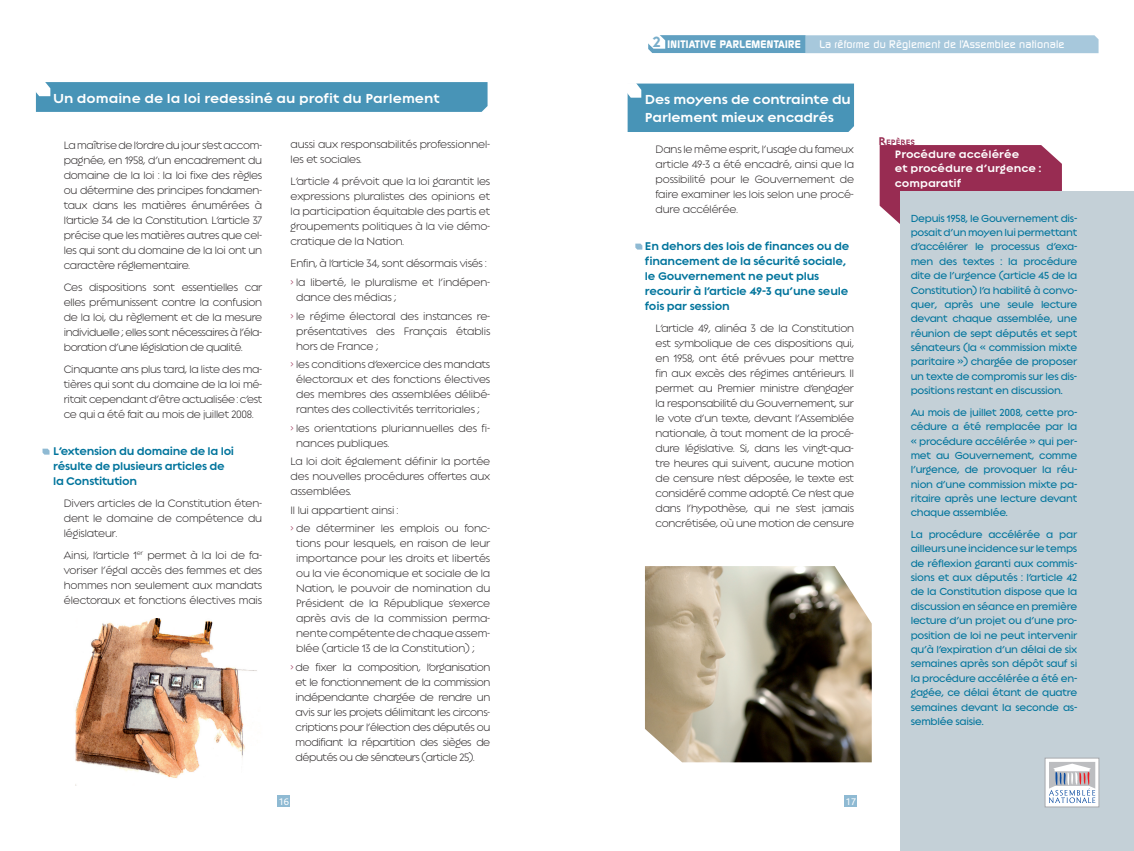
<style>
.page{position:relative;width:1134px;height:851px;background:#fff}
.page>*{position:absolute;margin:0;border:0;box-sizing:border-box;transform-origin:0 0}
.t1{font:700 17.5px/18.1px "Regulator";letter-spacing:-.01em;color:#fff}
.t2{font:700 15px/15px "Regulator";letter-spacing:-.015em;color:#00749c;scale:.96 1}
.t3{font:300 14.38px/15px "Regulator";letter-spacing:-.01em;color:#231f20;text-align:justify;scale:.96 1}
.t4{font:700 14.38px/14.4px "Regulator";color:#fff}
.t5{font:500 13.75px/14.4px "Regulator";letter-spacing:-.02em;color:#00749c;text-align:justify;scale:.96 1}
.t6{font:500 10.62px "Dicot";letter-spacing:.02em;color:#fff}
.t7{font:700 10.62px "Dicot";letter-spacing:.03em;color:#fff}
.t8{font:700 10.5px "Regulator";color:#982c52}
.t9{font:10px "Bliss";color:#fff}
.t10{font:italic 500 10px "Dicot";color:#fff}
.s1{font-family:"Regulator";font-size:20px;color:#77adca}
.s2{color:#982c52}
.s3{font-size:15px}
</style>
<div class="page">
<div style="left:880px;top:145px;width:182px;height:79px;background:#982c52"></div>
<div style="left:900px;top:191px;width:234px;height:659px;background:#c4d0d7"></div>
<div style="left:278px;top:795px;width:12px;height:11px;background:#8fbad3"></div>
<div style="left:845px;top:795px;width:12px;height:11px;background:#8fbad3"></div>
<div style="left:1045px;top:758px;width:54px;height:48px;background:#fff"></div>
<svg style="left:1049px;top:762px;width:46px;height:41px"></svg>
<div style="left:1045px;top:757px;width:54px;height:50px;border:1px solid #a8a9ad"></div>
<svg style="left:35px;top:82px;width:452px;height:30px;background:#4b96b8"></svg>
<img style="left:645px;top:566px;width:227px;height:196px">
<div style="left:627px;top:83px;width:227px;height:49px;background:#4894b7"></div>
<img style="left:75px;top:618px;width:182px;height:167px">
<svg style="left:635px;top:243px;width:7px;height:6px"></svg>
<svg style="left:43px;top:448px;width:7px;height:6px"></svg>
<svg style="left:648px;top:35px;width:450px;height:18px;background:#93bdd4"></svg>
<p class="t7" style="left:653px;top:40px;width:150px"><span class="s1">2</span> INITIATIVE PARLEMENTAIRE</p>
<p class="t6" style="left:819px;top:40px;width:247px">La reforme du Reglement de l’Assemblee nationale</p>
<p class="t10" style="left:843px;top:45px;width:7px;rotate:-180deg">-</p>
<p class="t1" style="left:53px;top:88px;width:388px">Un domaine de la loi redessiné au profit du Parlement</p>
<p class="t1" style="left:645px;top:89px;width:207px">Des moyens de contrainte du<br>Parlement mieux encadrés</p>
<p class="t3" style="left:64px;top:136px;width:208px">La maîtrise de l’ordre du jour s’est accom&shy;pagnée, en 1958, d’un encadrement du domaine de la loi : la loi fixe des règles ou détermine des principes fondamen&shy;taux dans les matières énumérées à l’article 34 de la Constitution. L’article 37 précise que les matières autres que cel&shy;les qui sont du domaine de la loi ont un caractère réglementaire.</p>
<p class="t3" style="left:64px;top:278px;width:208px">Ces dispositions sont essentielles car elles prémunissent contre la confusion de la loi, du règlement et de la mesure individuelle ; elles sont nécessaires à l’éla&shy;boration d’une législation de qualité.</p>
<p class="t3" style="left:64px;top:360px;width:208px">Cinquante ans plus tard, la liste des ma&shy;tières qui sont du domaine de la loi mé&shy;ritait cependant d’être actualisée : c’est ce qui a été fait au mois de juillet 2008.</p>
<p class="t2" style="left:53px;top:442px;width:190px">L’extension du domaine de la loi résulte de plusieurs articles de la Constitution</p>
<p class="t3" style="left:64px;top:495px;width:208px">Divers articles de la Constitution éten&shy;dent le domaine de compétence du législateur.</p>
<p class="t3" style="left:64px;top:547px;width:208px">Ainsi, l’article 1<sup>er</sup> permet à la loi de fa&shy;voriser l’égal accès des femmes et des hommes non seulement aux mandats électoraux et fonctions électives mais</p>
<p class="t3" style="left:291px;top:136px;width:210px">aussi aux responsabilités professionnel&shy;les et sociales.</p>
<p class="t3" style="left:291px;top:173px;width:210px">L’article 4 prévoit que la loi garantit les expressions pluralistes des opinions et la participation équitable des partis et groupements politiques à la vie démo&shy;cratique de la Nation.</p>
<p class="t3" style="left:291px;top:253px;width:210px;line-height:18.5px">Enfin, à l’article 34, sont désormais visés : <span class="s2">&gt;</span> la liberté, le pluralisme et l’indépen-</p>
<p class="t3" style="left:291px;top:287px;width:210px;line-height:18.5px;text-indent:6px">dance des médias ;<br><span class="s2">&gt;</span> le régime électoral des instances re-</p>
<p class="t3" style="left:296px;top:322px;width:204px">présentatives des Français établis hors de France ;</p>
<p class="t3" style="left:291px;top:355px;width:210px;text-align:center"><span class="s2">&gt;</span> les conditions d’exercice des mandats électoraux et des fonctions électives des membres des assemblées délibé&shy;rantes des collectivités territoriales ;</p>
<p class="t3" style="left:296px;top:419px;width:204px;text-indent:-6px"><span class="s2">&gt;</span> les orientations pluriannuelles des fi&shy;nances publiques.</p>
<p class="t3" style="left:291px;top:452px;width:210px">La loi doit également définir la portée des nouvelles procédures offertes aux assemblées.</p>
<p class="t3" style="left:291px;top:499px;width:210px;line-height:18.5px">Il lui appartient ainsi :<br><span class="s2">&gt;</span> de déterminer les emplois ou fonc-</p>
<p class="t3" style="left:296px;top:535px;width:204px">tions pour lesquels, en raison de leur importance pour les droits et libertés ou la vie économique et sociale de la Nation, le pouvoir de nomination du Président de la République s’exerce après avis de la commission perma&shy;nente compétente de chaque assem&shy;blée (article 13 de la Constitution) ;</p>
<p class="t3" style="left:296px;top:658px;width:204px;text-indent:-5px"><span class="s2">&gt;</span> de fixer la composition, l’organisation et le fonctionnement de la commission indépendante chargée de rendre un avis sur les projets délimitant les circons&shy;criptions pour l’élection des députés ou modifiant la répartition des sièges de députés ou de sénateurs (article 25).</p>
<p class="t3" style="left:656px;top:141px;width:208px">Dans le même esprit, l’usage du fameux article 49-3 a été encadré, ainsi que la possibilité pour le Gouvernement de faire examiner les lois selon une procé&shy;dure accélérée.</p>
<p class="t2" style="left:645px;top:237px;width:215px">En dehors des lois de finances ou de financement de la sécurité sociale, le Gouvernement ne peut plus recourir à l’article 49-3 qu’une seule fois par session</p>
<p class="t3" style="left:656px;top:319px;width:208px">L’article 49, alinéa 3 de la Constitution est symbolique de ces dispositions qui, en 1958, ont été prévues pour mettre fin aux excès des régimes antérieurs. Il permet au Premier ministre d’engager la responsabilité du Gouvernement, sur le vote d’un texte, devant l’Assemblée nationale, à tout moment de la procé&shy;dure législative. Si, dans les vingt-qua&shy;tre heures qui suivent, aucune motion de censure n’est déposée, le texte est considéré comme adopté. Ce n’est que dans l’hypothèse, qui ne s’est jamais concrétisée, où une motion de censure</p>
<p class="t9" style="left:279px;top:797px;width:12px">16</p>
<p class="t9" style="left:846px;top:797px;width:12px">17</p>
<p class="t8" style="left:879px;top:135px;width:38px"><span class="s3">R</span>EPÈRES</p>
<p class="t4" style="left:895px;top:146px;width:148px">Procédure accélérée<br>et procédure d’urgence : comparatif</p>
<p class="t5" style="left:911px;top:210px;width:175px">Depuis 1958, le Gouvernement dis&shy;posait d’un moyen lui permettant d’accélérer le processus d’exa&shy;men des textes : la procédure dite de l’urgence (article 45 de la Constitution) l’a habilité à convo&shy;quer, après une seule lecture devant chaque assemblée, une réunion de sept députés et sept sénateurs (la « commission mixte paritaire ») chargée de proposer un texte de compromis sur les dis&shy;positions restant en discussion.</p>
<p class="t5" style="left:911px;top:404px;width:175px">Au mois de juillet 2008, cette pro&shy;cédure a été remplacée par la « procédure accélérée » qui per&shy;met au Gouvernement, comme l’urgence, de provoquer la réu&shy;nion d’une commission mixte pa&shy;ritaire après une lecture devant chaque assemblée.</p>
<p class="t5" style="left:911px;top:526px;width:175px">La procédure accélérée a par ailleurs une incidence sur le temps de réflexion garanti aux commis&shy;sions et aux députés : l’article 42 de la Constitution dispose que la discussion en séance en première lecture d’un projet ou d’une pro&shy;position de loi ne peut intervenir qu’à l’expiration d’un délai de six semaines après son dépôt sauf si la procédure accélérée a été en&shy;gagée, ce délai étant de quatre semaines devant la seconde as&shy;semblée saisie.</p>
</div>
